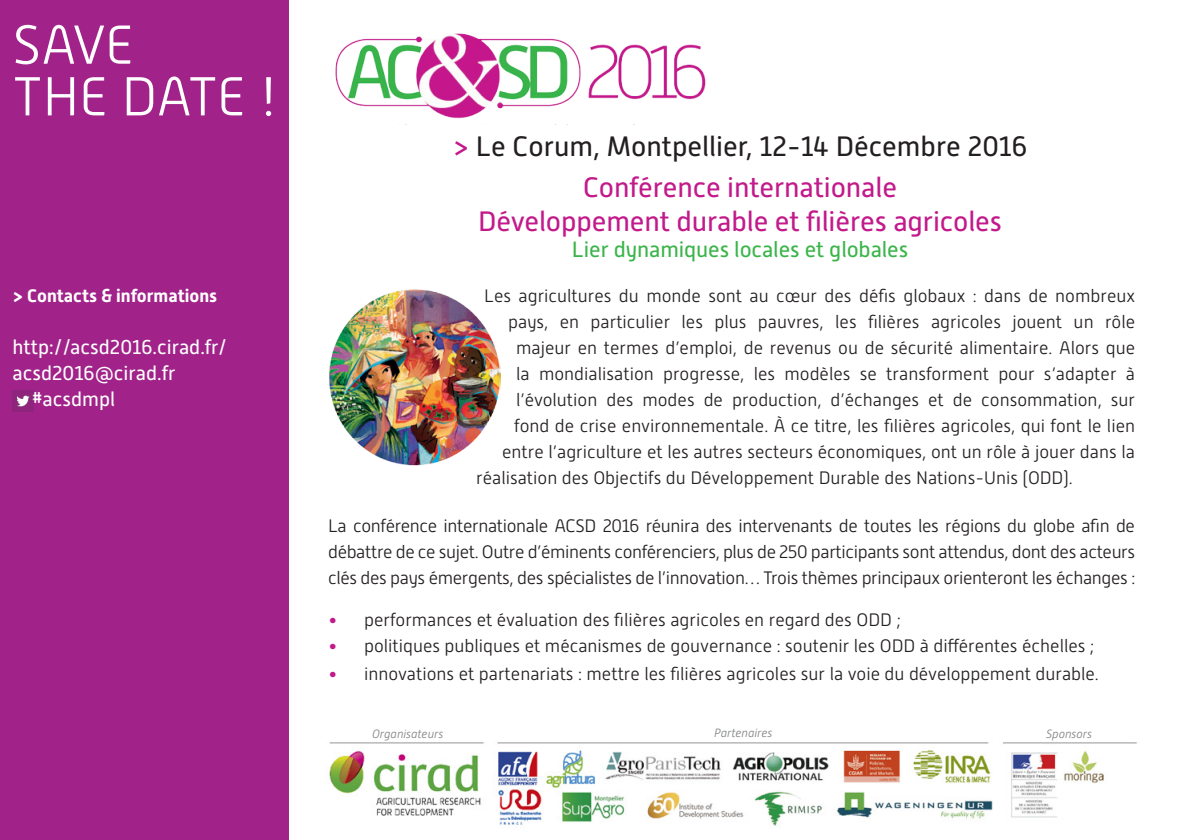
<style>
.page{position:relative;width:1191px;height:840px;background:#fff}
.page>*{position:absolute;margin:0;border:0;box-sizing:border-box;transform-origin:0 0}
.t1{font:300 54.6px "Alwyn New";letter-spacing:-.01em;color:#fff}
.t2{font:28px "Alwyn New";letter-spacing:-.005em;color:#c2198b}
.t3{font:28px "Alwyn New";color:#231f20}
.t4{font:22px "Alwyn New";letter-spacing:-.005em;color:#3bb54a}
.t5{font:20px "Alwyn New";color:#fff}
.t6{font:300 18px/26px "Alwyn New";color:#231f20;text-align:justify}
.t7{font:700 18px "Alwyn New";color:#fff}
.t8{font:italic 300 12px "Alwyn New";color:#808285}
.s1{color:#c2198b}
</style>
<div class="page">
<img style="left:329px;top:289px;width:171px;height:176px">
<div style="left:0;top:0;width:288px;height:839px;background:#a1238a"></div>
<img style="left:335px;top:33px;width:371px;height:92px">
<img style="left:12px;top:390px;width:21px;height:21px">
<img style="left:328px;top:742px;width:809px;height:84px">
<p class="t1" style="left:12px;top:15px;width:123px">SAVE</p>
<p class="t1" style="left:12px;top:66px;width:267px">THE DATE !</p>
<p class="t7" style="left:12px;top:285px;width:206px">&gt; Contacts &amp; informations</p>
<p class="t5" style="left:12px;top:335px;width:216px">http://acsd2016.cirad.fr/</p>
<p class="t5" style="left:12px;top:361px;width:164px">acsd2016@cirad.fr</p>
<p class="t5" style="left:32px;top:387px;width:85px">#acsdmpl</p>
<p class="t3" style="left:453px;top:131px;width:576px"><span class="s1">&gt;</span> Le Corum, Montpellier, 12-14 Décembre 2016</p>
<p class="t2" style="left:583px;top:172px;width:315px">Conférence internationale</p>
<p class="t2" style="left:478px;top:205px;width:525px">Développement durable et filières agricoles</p>
<p class="t4" style="left:572px;top:237px;width:338px">Lier dynamiques locales et globales</p>
<p class="t6" style="left:484px;top:282px;width:652px">Les agricultures du monde sont au cœur des défis globaux : dans de nombreux</p>
<p class="t6" style="left:508px;top:308px;width:628px">pays, en particulier les plus pauvres, les filières agricoles jouent un rôle</p>
<p class="t6" style="left:516px;top:334px;width:620px">majeur en termes d’emploi, de revenus ou de sécurité alimentaire. Alors que</p>
<p class="t6" style="left:516px;top:360px;width:620px">la mondialisation progresse, les modèles se transforment pour s’adapter à</p>
<p class="t6" style="left:516px;top:386px;width:620px">l’évolution des modes de production, d’échanges et de consommation, sur</p>
<p class="t6" style="left:514px;top:412px;width:622px">fond de crise environnementale. À ce titre, les filières agricoles, qui font le lien</p>
<p class="t6" style="left:502px;top:438px;width:634px">entre l’agriculture et les autres secteurs économiques, ont un rôle à jouer dans la</p>
<p class="t6" style="left:476px;top:464px;width:598px">réalisation des Objectifs du Développement Durable des Nations-Unis (ODD).</p>
<p class="t6" style="left:328px;top:512px;width:808px">La conférence internationale ACSD 2016 réunira des intervenants de toutes les régions du globe afin de débattre de ce sujet. Outre d’éminents conférenciers, plus de 250 participants sont attendus, dont des acteurs clés des pays émergents, des spécialistes de l’innovation… Trois thèmes principaux orienteront les échanges :</p>
<p class="t6" style="left:328px;top:606px;width:574px"><span class="s1">•</span> performances et évaluation des filières agricoles en regard des ODD ;</p>
<p class="t6" style="left:328px;top:632px;width:768px"><span class="s1">•</span> politiques publiques et mécanismes de gouvernance : soutenir les ODD à différentes échelles ;</p>
<p class="t6" style="left:328px;top:660px;width:772px"><span class="s1">•</span> innovations et partenariats : mettre les filières agricoles sur la voie du développement durable.</p>
<p class="t8" style="left:372px;top:726px;width:73px">Organisateurs</p>
<p class="t8" style="left:714px;top:726px;width:60px">Partenaires</p>
<p class="t8" style="left:1046px;top:726px;width:47px">Sponsors</p>
</div>
